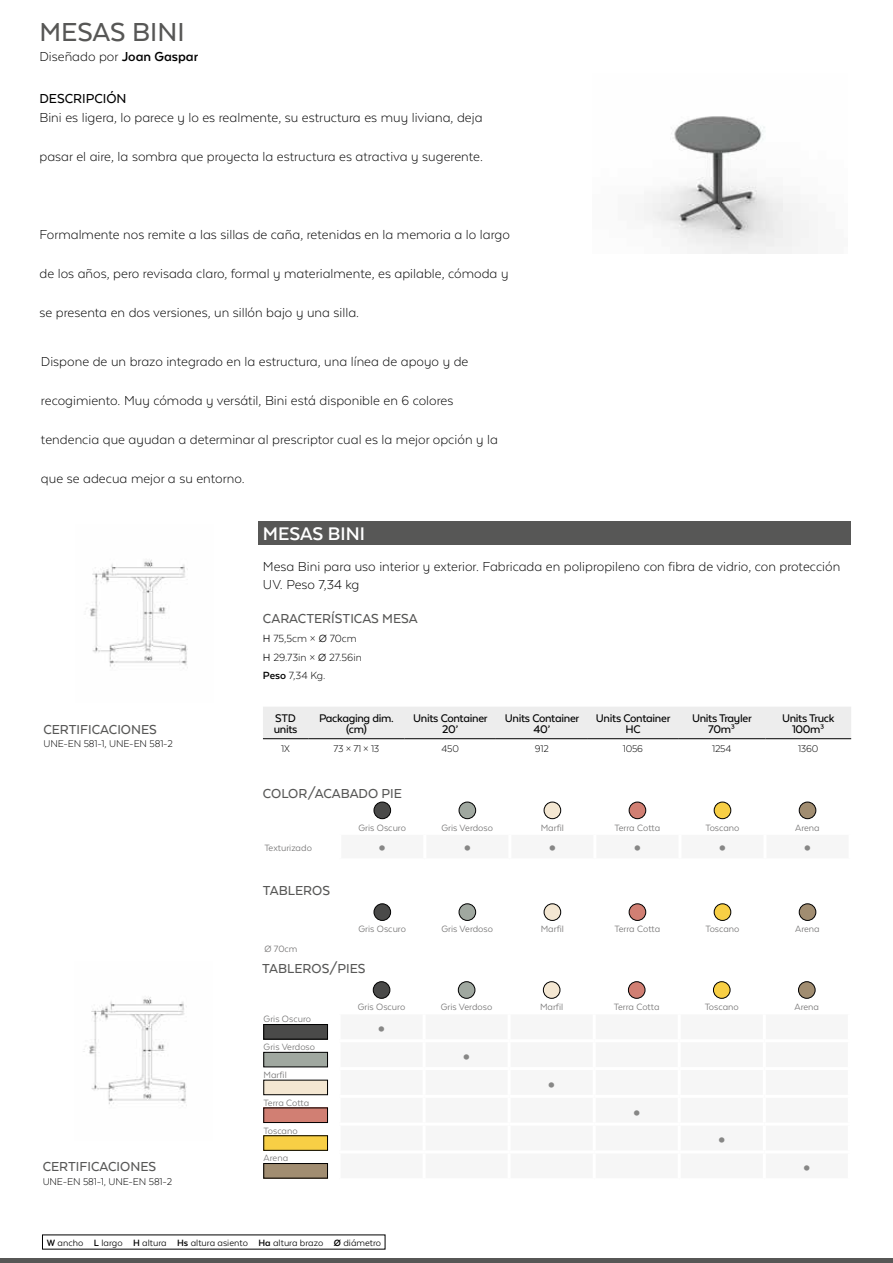
<style>
.page{position:relative;width:893px;height:1263px;background:#fff}
.page>*{position:absolute;margin:0;border:0;box-sizing:border-box;transform-origin:0 0}
.t1{font:700 31.5px "Texta Alt";color:#878786}
.t2{font:500 30px "Texta Alt";color:#575756}
.t3{font:700 21px "Texta Alt";color:#fff}
.t4{font:300 15px/18px "Texta Alt";color:#000}
.t5{font:500 15px "Texta Alt";color:#575756}
.t6{font:500 15px "Texta Alt";color:#000}
.t7{font:500 12.75px/10.5px "Texta Alt";letter-spacing:-.025em;color:#000;text-align:center}
.t8{font:300 12px/18.6px "Texta Alt";color:#000}
.t9{font:300 11.25px "Texta Alt";letter-spacing:-.01em;color:#000}
.t10{font:10.5px "Texta Alt";color:#706f6f}
.t11{font:10.5px "Texta Alt";color:#000}
.s1{font-weight:700}
.s2{font-weight:400}
</style>
<div class="page">
<hr style="left:0;top:1259px;width:893px;height:4px;background:#575756">
<img style="left:373px;top:982px;width:17px;height:16px;border-radius:8px">
<div style="left:373px;top:981px;width:17px;height:17px;border:1px solid #000;border-radius:50%"></div>
<img style="left:458px;top:982px;width:17px;height:16px;border-radius:8px">
<div style="left:458px;top:981px;width:17px;height:17px;border:1px solid #000;border-radius:50%"></div>
<img style="left:543px;top:982px;width:17px;height:16px;border-radius:8px">
<div style="left:543px;top:981px;width:17px;height:17px;border:1px solid #000;border-radius:50%"></div>
<img style="left:628px;top:982px;width:17px;height:16px;border-radius:8px">
<div style="left:628px;top:981px;width:17px;height:17px;border:1px solid #000;border-radius:50%"></div>
<img style="left:713px;top:982px;width:17px;height:16px;border-radius:8px">
<div style="left:713px;top:981px;width:17px;height:17px;border:1px solid #000;border-radius:50%"></div>
<img style="left:798px;top:982px;width:17px;height:16px;border-radius:8px">
<div style="left:798px;top:981px;width:17px;height:17px;border:1px solid #000;border-radius:50%"></div>
<img style="left:266px;top:1026px;width:60px;height:11px">
<div style="left:264px;top:1024px;width:64px;height:15px;border:1px solid #000"></div>
<div style="left:264px;top:1052px;width:64px;height:15px;border:1px solid #000"></div>
<div style="left:264px;top:1080px;width:64px;height:15px;border:1px solid #000"></div>
<div style="left:264px;top:1108px;width:64px;height:15px;border:1px solid #000"></div>
<img style="left:266px;top:1137px;width:60px;height:11px">
<div style="left:264px;top:1135px;width:64px;height:15px;border:1px solid #000"></div>
<div style="left:264px;top:1163px;width:64px;height:15px;border:1px solid #000"></div>
<img style="left:83px;top:997px;width:104px;height:109px">
<div style="left:259px;top:522px;width:592px;height:23px;background:#575756"></div>
<div style="left:263px;top:707px;width:588px;height:31px;background:#ededed"></div>
<hr style="left:263px;top:738px;width:45px;height:1px;background:#000">
<hr style="left:308px;top:738px;width:97px;height:1px;background:#000">
<hr style="left:405px;top:738px;width:91px;height:1px;background:#000">
<hr style="left:496px;top:738px;width:92px;height:1px;background:#000">
<hr style="left:588px;top:738px;width:90px;height:1px;background:#000">
<hr style="left:678px;top:738px;width:87px;height:1px;background:#000">
<hr style="left:765px;top:738px;width:86px;height:1px;background:#000">
<svg style="left:373px;top:802px;width:444px;height:119px"></svg>
<img style="left:374px;top:904px;width:17px;height:16px;border-radius:8px">
<div style="left:374px;top:904px;width:17px;height:16px;border:1px solid #000;border-radius:50%"></div>
<img style="left:459px;top:904px;width:17px;height:16px;border-radius:8px">
<div style="left:459px;top:904px;width:17px;height:16px;border:1px solid #000;border-radius:50%"></div>
<img style="left:544px;top:904px;width:17px;height:16px;border-radius:8px">
<div style="left:544px;top:904px;width:17px;height:16px;border:1px solid #000;border-radius:50%"></div>
<img style="left:629px;top:904px;width:17px;height:16px;border-radius:8px">
<div style="left:629px;top:904px;width:17px;height:16px;border:1px solid #000;border-radius:50%"></div>
<img style="left:714px;top:904px;width:17px;height:16px;border-radius:8px">
<div style="left:714px;top:904px;width:17px;height:16px;border:1px solid #000;border-radius:50%"></div>
<img style="left:799px;top:904px;width:17px;height:16px;border-radius:8px">
<div style="left:799px;top:904px;width:17px;height:16px;border:1px solid #000;border-radius:50%"></div>
<img style="left:86px;top:559px;width:102px;height:109px">
<img style="left:644px;top:116px;width:165px;height:137px">
<h2 class="t2" style="left:40px;top:13px;width:147px">MESAS BINI</h2>
<p class="t4" style="left:40px;top:48px;width:160px">Diseñado por <span class="s1">Joan Gaspar</span></p>
<p class="t6" style="left:40px;top:89px;width:89px">DESCRIPCIÓN</p>
<p class="t4" style="left:40px;top:110px;width:445px">Bini es ligera, lo parece y lo es realmente, su estructura es muy liviana, deja</p>
<p class="t4" style="left:40px;top:149px;width:445px">pasar el aire, la sombra que proyecta la estructura es atractiva y sugerente.</p>
<p class="t4" style="left:40px;top:227px;width:472px">Formalmente nos remite a las sillas de caña, retenidas en la memoria a lo largo</p>
<p class="t4" style="left:40px;top:266px;width:470px">de los años, pero revisada claro, formal y materialmente, es apilable, cómoda y</p>
<p class="t4" style="left:40px;top:305px;width:321px">se presenta en dos versiones, un sillón bajo y una silla.</p>
<p class="t4" style="left:41px;top:354px;width:429px">Dispone de un brazo integrado en la estructura, una línea de apoyo y de</p>
<p class="t4" style="left:41px;top:393px;width:414px">recogimiento. Muy cómoda y versátil, Bini está disponible en 6 colores</p>
<p class="t4" style="left:41px;top:432px;width:458px">tendencia que ayudan a determinar al prescriptor cual es la mejor opción y la</p>
<p class="t4" style="left:41px;top:471px;width:205px">que se adecua mejor a su entorno.</p>
<p class="t5" style="left:43px;top:722px;width:115px">CERTIFICACIONES</p>
<p class="t9" style="left:43px;top:740px;width:131px">UNE-EN 581-1, UNE-EN 581-2</p>
<h3 class="t3" style="left:263px;top:520px;width:104px">MESAS BINI</h3>
<p class="t4" style="left:263px;top:558px;width:579px">Mesa Bini para uso interior y exterior. Fabricada en polipropileno con fibra de vidrio, con protección<br>UV. Peso 7,34 kg</p>
<p class="t5" style="left:263px;top:612px;width:156px">CARACTERÍSTICAS MESA</p>
<p class="t8" style="left:263px;top:630px;width:100px"><span class="s2">H</span> 75,5cm × <span class="s2">Ø</span> 70cm<br><span class="s2">H</span> 29.73in × <span class="s2">Ø</span> 27.56in<br><span class="s1">Peso</span> 7,34 Kg.</p>
<p class="t7" style="left:274px;top:713px;width:25px;text-align:left">STD units</p>
<p class="t7" style="left:319px;top:713px;width:76px">Packaging dim. (cm)</p>
<p class="t7" style="left:413px;top:713px;width:76px">Units Container<br>20’</p>
<p class="t7" style="left:505px;top:713px;width:76px">Units Container<br>40’</p>
<p class="t7" style="left:596px;top:713px;width:76px">Units Container<br>HC</p>
<p class="t7" style="left:692px;top:713px;width:61px">Units Trayler<br>70m³</p>
<p class="t7" style="left:782px;top:713px;width:54px">Units Truck<br>100m³</p>
<p class="t9" style="left:281px;top:744px;width:10px">1X</p>
<p class="t9" style="left:334px;top:744px;width:47px">73 × 71 × 13</p>
<p class="t9" style="left:442px;top:744px;width:19px">450</p>
<p class="t9" style="left:535px;top:744px;width:15px">912</p>
<p class="t9" style="left:623px;top:744px;width:22px">1056</p>
<p class="t9" style="left:712px;top:744px;width:21px">1254</p>
<p class="t9" style="left:798px;top:744px;width:22px">1360</p>
<p class="t5" style="left:263px;top:786px;width:140px">COLOR/ACABADO PIE</p>
<p class="t10" style="left:359px;top:821px;width:49px">Gris Oscuro</p>
<p class="t10" style="left:442px;top:821px;width:53px">Gris Verdoso</p>
<p class="t10" style="left:541px;top:821px;width:25px">Marfil</p>
<p class="t10" style="left:615px;top:821px;width:47px">Terra Cotta</p>
<p class="t10" style="left:705px;top:821px;width:36px">Toscano</p>
<p class="t10" style="left:795px;top:821px;width:26px">Arena</p>
<p class="t10" style="left:264px;top:841px;width:49px">Texturizado</p>
<h1 class="t1" style="left:377px;top:826px;width:97px">• •</h1>
<h1 class="t1" style="left:547px;top:826px;width:97px">• •</h1>
<h1 class="t1" style="left:717px;top:826px;width:97px">• •</h1>
<p class="t5" style="left:263px;top:883px;width:69px">TABLEROS</p>
<p class="t10" style="left:359px;top:923px;width:49px">Gris Oscuro</p>
<p class="t10" style="left:442px;top:923px;width:53px">Gris Verdoso</p>
<p class="t10" style="left:541px;top:923px;width:25px">Marfil</p>
<p class="t10" style="left:615px;top:923px;width:47px">Terra Cotta</p>
<p class="t10" style="left:705px;top:923px;width:36px">Toscano</p>
<p class="t10" style="left:795px;top:923px;width:26px">Arena</p>
<p class="t10" style="left:264px;top:942px;width:35px">Ø 70cm</p>
<p class="t5" style="left:262px;top:961px;width:105px">TABLEROS/PIES</p>
<p class="t10" style="left:358px;top:1004px;width:49px">Gris Oscuro</p>
<p class="t10" style="left:441px;top:1004px;width:53px">Gris Verdoso</p>
<p class="t10" style="left:540px;top:1004px;width:25px">Marfil</p>
<p class="t10" style="left:614px;top:1004px;width:47px">Terra Cotta</p>
<p class="t10" style="left:705px;top:1004px;width:36px">Toscano</p>
<p class="t10" style="left:794px;top:1004px;width:26px">Arena</p>
<p class="t10" style="left:264px;top:1015px;width:49px">Gris Oscuro</p>
<h1 class="t1" style="left:377px;top:1007px;width:12px">•</h1>
<p class="t10" style="left:264px;top:1043px;width:53px">Gris Verdoso</p>
<h1 class="t1" style="left:462px;top:1035px;width:12px">•</h1>
<p class="t10" style="left:264px;top:1071px;width:25px">Marfil</p>
<h1 class="t1" style="left:547px;top:1062px;width:12px">•</h1>
<p class="t10" style="left:264px;top:1099px;width:47px">Terra Cotta</p>
<h1 class="t1" style="left:632px;top:1090px;width:12px">•</h1>
<p class="t10" style="left:264px;top:1127px;width:36px">Toscano</p>
<h1 class="t1" style="left:717px;top:1118px;width:12px">•</h1>
<p class="t10" style="left:264px;top:1154px;width:26px">Arena</p>
<p class="t5" style="left:43px;top:1159px;width:115px">CERTIFICACIONES</p>
<h1 class="t1" style="left:802px;top:1146px;width:12px">•</h1>
<p class="t9" style="left:43px;top:1178px;width:131px">UNE-EN 581-1, UNE-EN 581-2</p>
<p class="t11" style="left:47px;top:1239px;width:336px"><span class="s1">W</span> ancho <span class="s1">L</span> largo <span class="s1">H</span> altura <span class="s1">Hs</span> altura asiento <span class="s1">Ha</span> altura brazo <span class="s1">Ø</span> diámetro</p>
</div>
